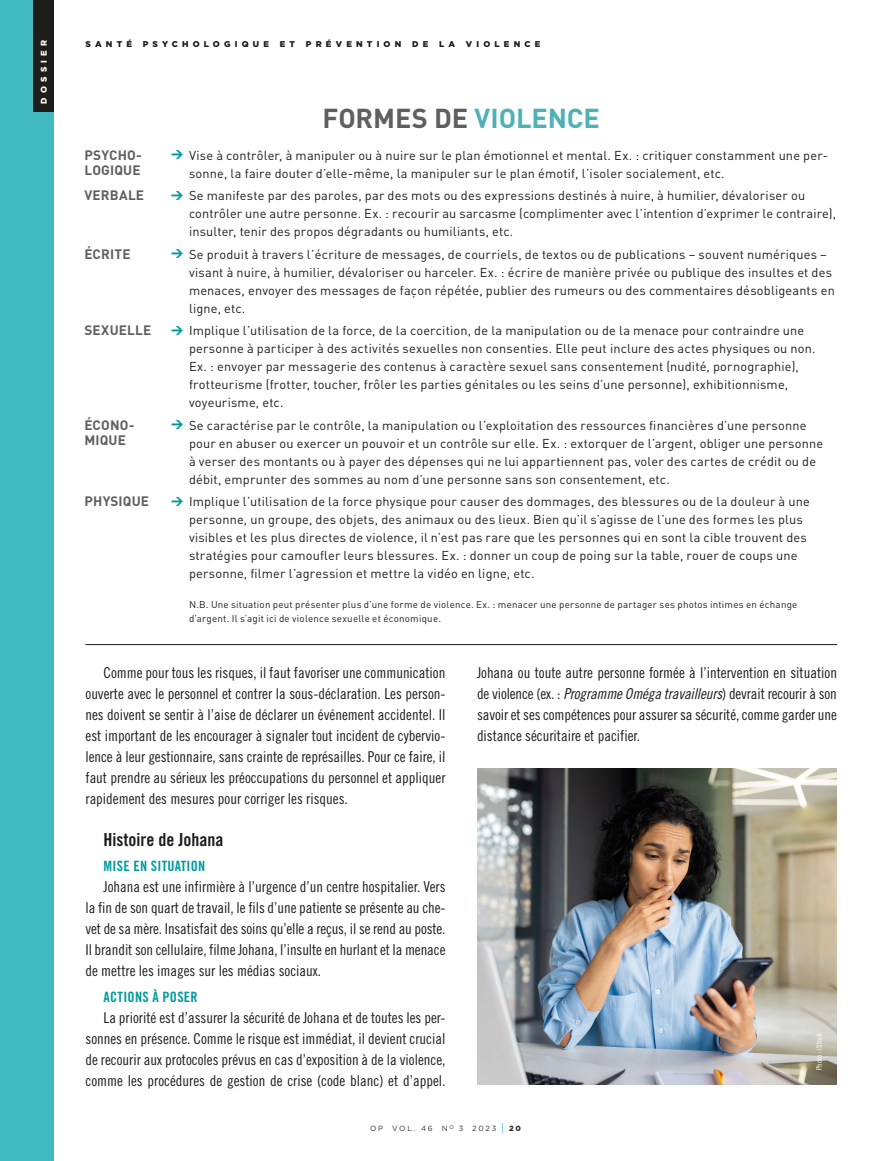
<style>
.page{position:relative;width:891px;height:1161px;background:#fff}
.page>*{position:absolute;margin:0;border:0;box-sizing:border-box;transform-origin:0 0}
.t1{font:700 27.15px "DIN";letter-spacing:-.005em;color:#5e5f5f}
.DOSSIER-titres{font:18px "Trade Gothic LT Pro Bd Cn 20";color:#1c1c1a}
.t2{font:15px/21px "Trade Gothic LT Pro Cn 18";color:#1c1c1a;text-align:justify}
.DOSSIER-sous-sous-ti{font:14.25px "Trade Gothic LT Pro Bd Cn 20";letter-spacing:.02em;color:#009b9e}
.t3{font:700 13.5px "DIN";letter-spacing:.015em;color:#5e5f5f}
.t4{font:12.75px/18px "DIN";letter-spacing:.015em;color:#1c1c1a}
.t5{font:9.75px/13.5px "DIN";letter-spacing:.025em;color:#1c1c1a}
.t6{font:900 8.4px "Gotham";letter-spacing:.5em;color:#1c1c1a}
.t7{font:900 8.4px "Gotham";letter-spacing:.5em;color:#fdf6e6}
.t8{font:7.5px "Gotham";letter-spacing:.23em;color:#34302e}
.PHOTOS-credit{font:7.5px "Trade Gothic LT Pro Cn 18";letter-spacing:.015em;color:#fff}
.s1{color:#50b1b5}
.s2{font-weight:900;font-size:12px;color:#009b9e}
.s3{font-family:"Trade Gothic LT Pro Cn 18 Obl"}
.s4{font-size:11.25px;color:#009b9e}
.s5{font-weight:900}
</style>
<div class="page">
<div style="left:0;top:0;width:54px;height:1161px;background:#41b9c1"></div>
<div style="left:34px;top:0;width:20px;height:112px;background:#1c1c1a"></div>
<img style="left:477px;top:769px;width:360px;height:315px">
<hr style="left:86px;top:644px;width:751px;height:1px;background:#1c1c1a">
<p class="t7" style="left:38px;top:104px;width:65px;rotate:-90deg">DOSSIER</p>
<p class="t6" style="left:86px;top:38px;width:48px">SANTÉ</p>
<p class="t6" style="left:143px;top:38px;width:128px">PSYCHOLOGIQUE</p>
<p class="t6" style="left:280px;top:38px;width:17px">E T</p>
<p class="t6" style="left:306px;top:38px;width:97px">PRÉVENTION</p>
<p class="t6" style="left:412px;top:38px;width:18px">D E</p>
<p class="t6" style="left:439px;top:38px;width:18px">L A</p>
<p class="t6" style="left:466px;top:38px;width:76px">VIOLENCE</p>
<p class="t3" style="left:84px;top:146px;width:59px">PSYCHO-</p>
<p class="t3" style="left:84px;top:161px;width:58px">LOGIQUE</p>
<p class="t3" style="left:84px;top:187px;width:61px">VERBALE</p>
<p class="t3" style="left:84px;top:245px;width:48px">ÉCRITE</p>
<p class="t3" style="left:84px;top:322px;width:68px">SEXUELLE</p>
<p class="t3" style="left:84px;top:416px;width:52px">ÉCONO-</p>
<p class="t3" style="left:84px;top:431px;width:43px">MIQUE</p>
<p class="t3" style="left:84px;top:493px;width:66px">PHYSIQUE</p>
<p class="t1" style="left:323px;top:100px;width:279px">FORMES DE <span class="s1">VIOLENCE</span></p>
<p class="t4" style="left:189px;top:146px;width:641px;text-indent:-18px"><span class="s2">&gt;</span> Vise à contrôler, à manipuler ou à nuire sur le plan émotionnel et mental. Ex. : critiquer constamment une per&shy;sonne, la faire douter d’elle-même, la manipuler sur le plan émotif, l’isoler socialement, etc.</p>
<p class="t4" style="left:189px;top:186px;width:649px;text-indent:-18px"><span class="s2">&gt;</span> Se manifeste par des paroles, par des mots ou des expressions destinés à nuire, à humilier, dévaloriser ou contrôler une autre personne. Ex. : recourir au sarcasme (complimenter avec l’intention d’exprimer le contraire), insulter, tenir des propos dégradants ou humiliants, etc.</p>
<p class="t4" style="left:189px;top:245px;width:647px;text-indent:-18px"><span class="s2">&gt;</span> Se produit à travers l’écriture de messages, de courriels, de textos ou de publications – souvent numériques – visant à nuire, à humilier, dévaloriser ou harceler. Ex. : écrire de manière privée ou publique des insultes et des menaces, envoyer des messages de façon répétée, publier des rumeurs ou des commentaires désobligeants en ligne, etc.</p>
<p class="t4" style="left:189px;top:321px;width:628px;text-indent:-18px"><span class="s2">&gt;</span> Implique l’utilisation de la force, de la coercition, de la manipulation ou de la menace pour contraindre une personne à participer à des activités sexuelles non consenties. Elle peut inclure des actes physiques ou non.<br>Ex. : envoyer par messagerie des contenus à caractère sexuel sans consentement (nudité, pornographie), frotteurisme (frotter, toucher, frôler les parties génitales ou les seins d’une personne), exhibitionnisme, voyeurisme, etc.</p>
<p class="t4" style="left:189px;top:416px;width:636px;text-indent:-18px"><span class="s2">&gt;</span> Se caractérise par le contrôle, la manipulation ou l’exploitation des ressources financières d’une personne pour en abuser ou exercer un pouvoir et un contrôle sur elle. Ex. : extorquer de l’argent, obliger une personne à verser des montants ou à payer des dépenses qui ne lui appartiennent pas, voler des cartes de crédit ou de débit, emprunter des sommes au nom d’une personne sans son consentement, etc.</p>
<p class="t4" style="left:189px;top:492px;width:622px;text-indent:-18px"><span class="s2">&gt;</span> Implique l’utilisation de la force physique pour causer des dommages, des blessures ou de la douleur à une personne, un groupe, des objets, des animaux ou des lieux. Bien qu’il s’agisse de l’une des formes les plus visibles et les plus directes de violence, il n’est pas rare que les personnes qui en sont la cible trouvent des stratégies pour camoufler leurs blessures. Ex. : donner un coup de poing sur la table, rouer de coups une personne, filmer l’agression et mettre la vidéo en ligne, etc.</p>
<p class="t5" style="left:189px;top:598px;width:610px">N.B. Une situation peut présenter plus d’une forme de violence. Ex. : menacer une personne de partager ses photos intimes en échange d’argent. Il s’agit ici de violence sexuelle et économique.</p>
<p class="t2" style="left:86px;top:662px;width:362px;text-indent:18px">Comme pour tous les risques, il faut favoriser une communication ouverte avec le personnel et contrer la sous-déclaration. Les person&shy;nes doivent se sentir à l’aise de déclarer un événement accidentel. Il est important de les encourager à signaler tout incident de cybervio&shy;lence à leur gestionnaire, sans crainte de représailles. Pour ce faire, il faut prendre au sérieux les préoccupations du personnel et appliquer rapidement des mesures pour corriger les risques.</p>
<p class="DOSSIER-titres" style="left:104px;top:828px;width:121px">Histoire de Johana</p>
<p class="DOSSIER-sous-sous-ti" style="left:104px;top:857px;width:103px">MISE EN SITUATION</p>
<p class="t2" style="left:86px;top:876px;width:362px;text-indent:18px">Johana est une infirmière à l’urgence d’un centre hospitalier. Vers la fin de son quart de travail, le fils d’une patiente se présente au che&shy;vet de sa mère. Insatisfait des soins qu’elle a reçus, il se rend au poste.<br>Il brandit son cellulaire, filme Johana, l’insulte en hurlant et la menace de mettre les images sur les médias sociaux.</p>
<p class="DOSSIER-sous-sous-ti" style="left:104px;top:988px;width:96px">ACTIONS À POSER</p>
<p class="t2" style="left:86px;top:1007px;width:362px;text-indent:18px">La priorité est d’assurer la sécurité de Johana et de toutes les per&shy;sonnes en présence. Comme le risque est immédiat, il devient crucial de recourir aux protocoles prévus en cas d’exposition à de la violence, comme les procédures de gestion de crise (code blanc) et d’appel.</p>
<p class="t2" style="left:477px;top:662px;width:362px">Johana ou toute autre personne formée à l’intervention en situation de violence (ex. : <span class="s3">Programme Oméga travailleurs</span>) devrait recourir à son savoir et ses compétences pour assurer sa sécurité, comme garder une distance sécuritaire et pacifier.</p>
<p class="PHOTOS-credit" style="left:815px;top:1070px;width:38px;rotate:-90deg">Photo : iStock</p>
<p class="t8" style="left:370px;top:1124px;width:152px">OP VOL. 46 N<sup>O</sup> 3 2023 <span class="s4">|</span> <span class="s5">20</span></p>
</div>
